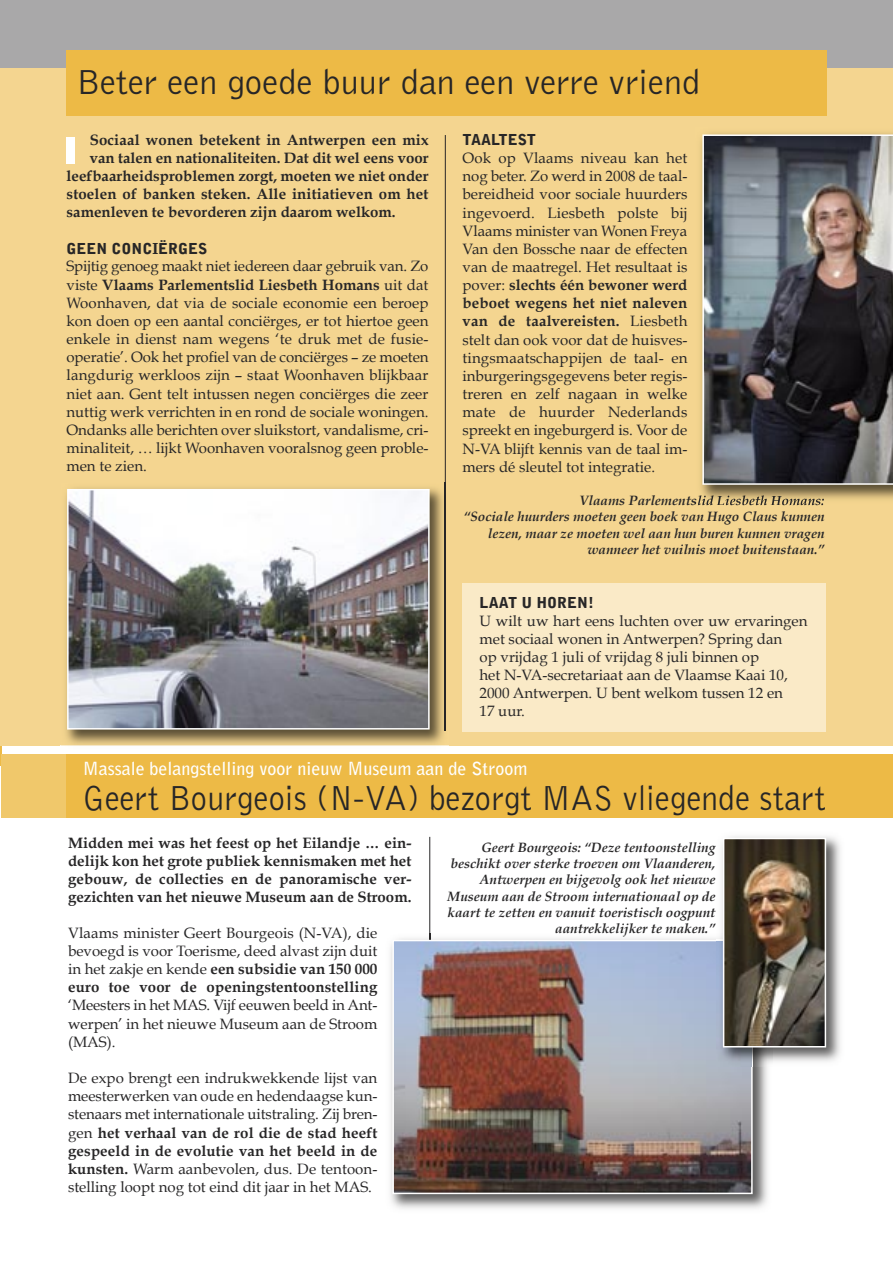
<style>
.page{position:relative;width:893px;height:1263px;background:#fff}
.page>*{position:absolute;margin:0;border:0;box-sizing:border-box;transform-origin:0 0}
.t1{font:300 36px "Bell Gothic Std";color:#272627;scale:.93 1}
.t2{font:300 36px "Bell Gothic Std";color:#272627}
.t3{font:700 18px "Bell Gothic Std";color:#fff}
.t4{font:15px/18.1px "Book Antiqua";color:#272627;text-align:justify}
.t5{font:700 15px/18px "Book Antiqua";color:#272627;text-align:justify}
.t6{font:900 15px "Bell Gothic Std";color:#272627}
.t7{font:italic 700 13.5px/16.4px "Book Antiqua";color:#272627;text-align:right}
.s1{font-weight:700}
</style>
<div class="page">
<hr style="left:0;top:702px;width:1px;height:63px;background:#edba46">
<div style="left:1px;top:754px;width:163px;height:64px;background:#f0c86b"></div>
<div style="left:67px;top:754px;width:826px;height:64px;background:#edba46"></div>
<div style="left:0;top:0;width:893px;height:69px;background:#a9a8a9"></div>
<div style="left:0;top:68px;width:893px;height:677px;background:#f4d590"></div>
<div style="left:462px;top:583px;width:364px;height:148px;background:#faeac7"></div>
<div style="left:67px;top:50px;width:760px;height:65px;background:#edba46"></div>
<hr style="left:445px;top:135px;width:1px;height:595px;background:#272627">
<hr style="left:429px;top:837px;width:1px;height:103px;background:#272627">
<div style="left:66px;top:137px;width:9px;height:26px;background:#fff"></div>
<img style="left:60px;top:482px;width:389px;height:264px">
<img style="left:445px;top:482px;width:1px;height:248px">
<img style="left:70px;top:492px;width:357px;height:234px">
<div style="left:67px;top:489px;width:363px;height:240px;border:2px solid #fff"></div>
<img style="left:695px;top:132px;width:198px;height:372px">
<svg style="left:702px;top:134px;width:191px;height:351px;background:#58585b"></svg>
<img style="left:390px;top:933px;width:378px;height:276px">
<img style="left:395px;top:943px;width:355px;height:248px">
<div style="left:392px;top:940px;width:361px;height:254px;border:2px solid #fff"></div>
<img style="left:716px;top:836px;width:124px;height:231px">
<img style="left:726px;top:841px;width:97px;height:203px">
<div style="left:723px;top:838px;width:103px;height:209px;border:2px solid #fff"></div>
<h1 class="t2" style="left:76px;top:69px;width:625px">Beter een goede buur dan een verre vriend</h1>
<p class="t5" style="left:90px;top:131px;width:340px">Sociaal wonen betekent in Antwerpen een mix</p>
<p class="t5" style="left:90px;top:149px;width:340px">van talen en nationaliteiten. Dat dit wel eens voor</p>
<p class="t5" style="left:67px;top:167px;width:363px">leefbaarheidsproblemen zorgt, moeten we niet onder</p>
<p class="t5" style="left:67px;top:185px;width:363px">stoelen of banken steken. Alle initiatieven om het</p>
<p class="t5" style="left:67px;top:203px;width:331px">samenleven te bevorderen zijn daarom welkom.</p>
<p class="t6" style="left:67px;top:240px;width:142px">GEEN CONCIËRGES</p>
<p class="t4" style="left:67px;top:258px;width:363px">Spijtig genoeg maakt niet iedereen daar gebruik van. Zo viste <span class="s1">Vlaams Parlementslid Liesbeth Homans</span> uit dat Woonhaven, dat via de sociale economie een beroep kon doen op een aantal conciërges, er tot hiertoe geen enkele in dienst nam wegens ‘te druk met de fusie&shy;operatie’. Ook het profiel van de conciërges – ze moeten langdurig werkloos zijn – staat Woonhaven blijkbaar niet aan. Gent telt intussen negen conciërges die zeer nuttig werk verrichten in en rond de sociale woningen.<br>Ondanks alle berichten over sluikstort, vandalisme, cri&shy;minaliteit, … lijkt Woonhaven vooralsnog geen proble&shy;men te zien.</p>
<p class="t6" style="left:463px;top:131px;width:75px">TAALTEST</p>
<p class="t4" style="left:463px;top:149px;width:226px">Ook op Vlaams niveau kan het nog beter. Zo werd in 2008 de taal&shy;bereidheid voor sociale huurders ingevoerd. Liesbeth polste bij Vlaams minister van Wonen Freya Van den Bossche naar de effecten van de maatregel. Het resultaat is pover: <span class="s1">slechts één bewoner werd beboet wegens het niet naleven van de taalvereisten.</span> Liesbeth stelt dan ook voor dat de huisves&shy;tingsmaatschappijen de taal- en inburgeringsgegevens beter regis&shy;treren en zelf nagaan in welke mate de huurder Nederlands spreekt en ingeburgerd is. Voor de N-VA blijft kennis van de taal im&shy;mers dé sleutel tot integratie.</p>
<p class="t7" style="left:464px;top:493px;width:362px">Vlaams Parlementslid Liesbeth Homans:<br>“Sociale huurders moeten geen boek van Hugo Claus kunnen lezen, maar ze moeten wel aan hun buren kunnen vragen wanneer het vuilnis moet buitenstaan.”</p>
<p class="t6" style="left:480px;top:594px;width:116px">LAAT U HOREN!</p>
<p class="t4" style="left:480px;top:612px;width:329px;text-align:left">U wilt uw hart eens luchten over uw ervaringen met sociaal wonen in Antwerpen? Spring dan<br>op vrijdag 1 juli of vrijdag 8 juli binnen op<br>het N-VA-secretariaat aan de Vlaamse Kaai 10, 2000 Antwerpen. U bent welkom tussen 12 en<br>17 uur.</p>
<p class="t3" style="left:83px;top:760px;width:446px">Massale belangstelling voor nieuw Museum aan de Stroom</p>
<h1 class="t1" style="left:83px;top:784px;width:801px">Geert Bourgeois (N-VA) bezorgt MAS vliegende start</h1>
<p class="t5" style="left:68px;top:834px;width:345px">Midden mei was het feest op het Eilandje … ein&shy;delijk kon het grote publiek kennismaken met het gebouw, de collecties en de panoramische ver&shy;gezichten van het nieuwe Museum aan de Stroom.</p>
<p class="t4" style="left:68px;top:924px;width:311px">Vlaams minister Geert Bourgeois (N-VA), die bevoegd is voor Toerisme, deed alvast zijn duit in het zakje en kende <span class="s1">een subsidie van 150 000 euro toe voor de openingstentoonstelling</span></p>
<p class="t4" style="left:68px;top:996px;width:311px">‘Meesters in het MAS. Vijf eeuwen beeld in Ant&shy;werpen’ in het nieuwe Museum aan de Stroom (MAS).</p>
<p class="t4" style="left:68px;top:1069px;width:311px">De expo brengt een indrukwekkende lijst van meesterwerken van oude en hedendaagse kun&shy;stenaars met internationale uitstraling. Zij bren&shy;gen <span class="s1">het verhaal van de rol die de stad heeft gespeeld in de evolutie van het beeld in de kunsten.</span> Warm aanbevolen, dus. De tentoon&shy;stelling loopt nog tot eind dit jaar in het MAS.</p>
<p class="t7" style="left:448px;top:839px;width:269px">Geert Bourgeois: “Deze tentoonstelling beschikt over sterke troeven om Vlaanderen, Antwerpen en bijgevolg ook het nieuwe Museum aan de Stroom internationaal op de kaart te zetten en vanuit toeristisch oogpunt aantrekkelijker te maken.”</p>
</div>
